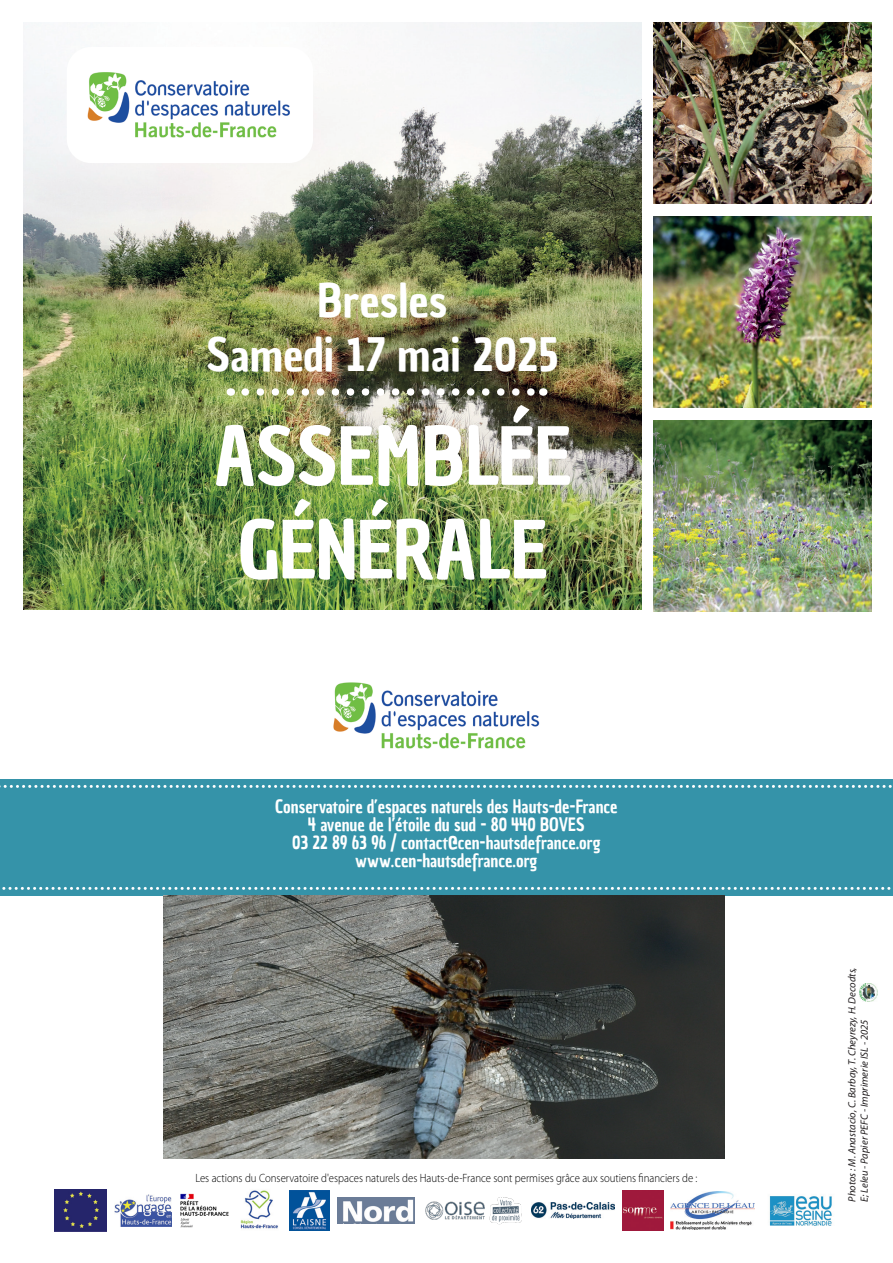
<style>
.page{position:relative;width:893px;height:1263px;background:#fff}
.page>*{position:absolute;margin:0;border:0;box-sizing:border-box;transform-origin:0 0}
.t1{font:78px "Chau Philomene One";color:#fff}
.t2{font:45px "Chau Philomene One";color:#fff}
.t3{font:18px "Chau Philomene One";color:#fff;scale:.9 1}
.t4{font:300 12px "Myriad Pro";color:#000;scale:.9 1}
.t5{font:italic 10.5px/12.6px "Myriad Pro";color:#231f20}
</style>
<div class="page">
<img style="left:23px;top:22px;width:619px;height:588px">
<div style="left:0;top:779px;width:893px;height:116px;background:#3593a9"></div>
<svg style="left:245px;top:388px;width:290px;height:8px"></svg>
<img style="left:333px;top:682px;width:207px;height:67px">
<img style="left:54px;top:1190px;width:53px;height:41px">
<img style="left:115px;top:1194px;width:57px;height:32px">
<img style="left:180px;top:1193px;width:49px;height:35px">
<img style="left:240px;top:1190px;width:38px;height:39px">
<img style="left:671px;top:1191px;width:84px;height:38px">
<img style="left:769px;top:1196px;width:63px;height:30px">
<img style="left:532px;top:1202px;width:83px;height:17px">
<img style="left:338px;top:1198px;width:77px;height:25px">
<img style="left:289px;top:1190px;width:41px;height:41px">
<img style="left:623px;top:1190px;width:40px;height:41px">
<svg style="left:2px;top:887px;width:889px;height:3px"></svg>
<svg style="left:0;top:785px;width:892px;height:3px"></svg>
<div style="left:67px;top:47px;width:246px;height:116px;background:#fff;border-radius:24px"></div>
<img style="left:87px;top:72px;width:203px;height:66px">
<img style="left:163px;top:895px;width:561px;height:263px">
<img style="left:859px;top:983px;width:18px;height:18px">
<img style="left:425px;top:1197px;width:97px;height:28px">
<img style="left:654px;top:22px;width:218px;height:181px">
<img style="left:654px;top:216px;width:218px;height:191px">
<img style="left:654px;top:420px;width:218px;height:192px">
<p class="t2" style="left:318px;top:270px;width:131px">Bresles</p>
<p class="t2" style="left:207px;top:324px;width:353px">Samedi 17 mai 2025</p>
<p class="t1" style="left:214px;top:404px;width:360px">ASSEMBLÉE</p>
<p class="t1" style="left:238px;top:498px;width:312px">GÉNÉRALE</p>
<p class="t3" style="left:275px;top:795px;width:382px">Conservatoire d’espaces naturels des Hauts-de-France</p>
<p class="t3" style="left:308px;top:813px;width:308px">4 avenue de l’étoile du sud - 80 440 BOVES</p>
<p class="t3" style="left:292px;top:831px;width:344px">03 22 89 63 96 / contact@cen-hautsdefrance.org</p>
<p class="t3" style="left:355px;top:849px;width:204px">www.cen-hautsdefrance.org</p>
<p class="t4" style="left:195px;top:1171px;width:559px">Les actions du Conservatoire d'espaces naturels des Hauts-de-France sont permises grâce aux soutiens financiers de :</p>
<p class="t5" style="left:845px;top:1201px;width:236px;rotate:-90deg">Photos : M. Anastacio, C. Barbay, T. Cheyrezy, H. Decodts,<br>E; Leleu - Papier PEFC - Imprimerie ISL - 2025</p>
</div>
